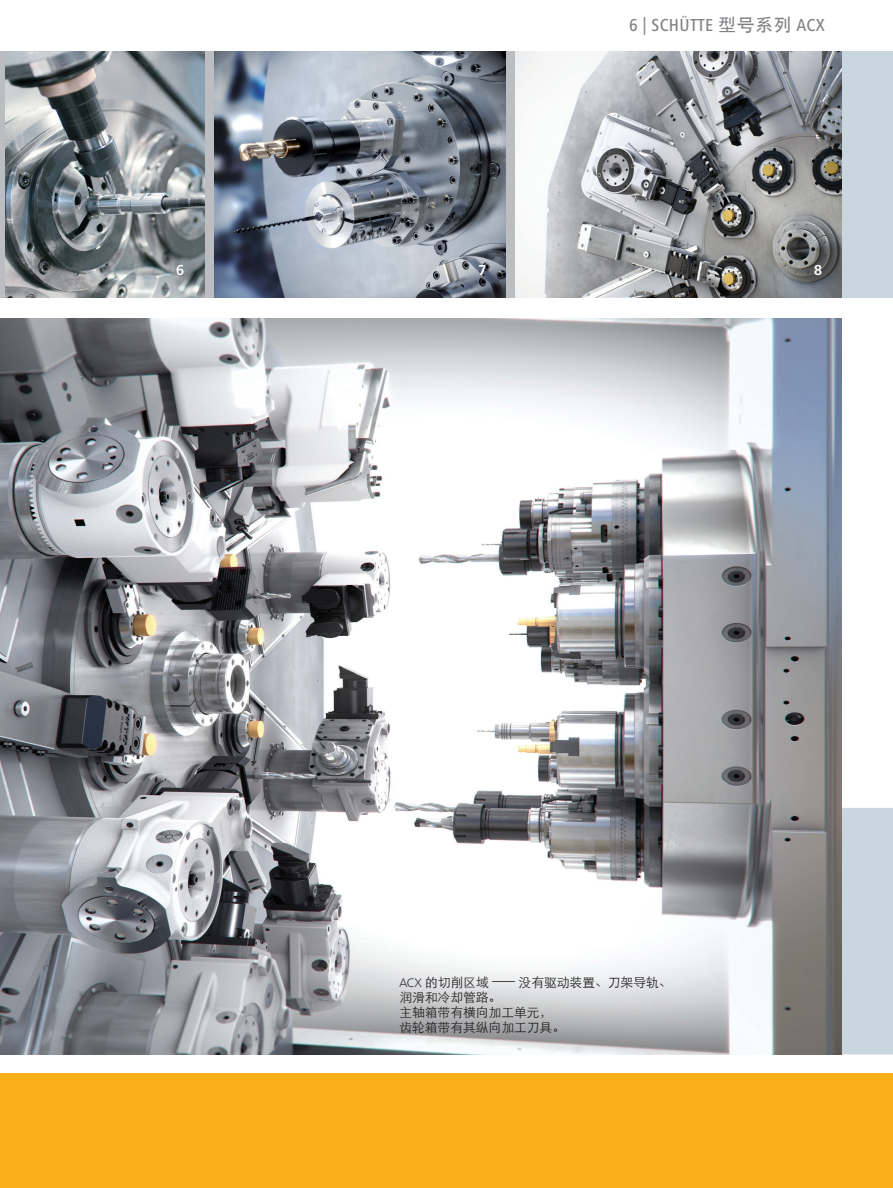
<style>
.page{position:relative;width:893px;height:1188px;background:#fff}
.page>*{position:absolute;margin:0;border:0;box-sizing:border-box;transform-origin:0 0}
.SC_Kopf_Pagina_li{font:500 condensed 18px "Frutiger Next LT";letter-spacing:.02em;color:#808285}
.SC_TechDaten_bold{font:700 15px "Frutiger Next LT";color:#fff;scale:.9 1}
.SC_BU_8_5pt_libü{font:300 12.75px/15px "ST Heiti SC";color:#231f20}
.s1{font-family:"ST Heiti SC";font-stretch:normal}
.s2{font-family:"Frutiger Next LT"}
</style>
<div class="page">
<div style="left:0;top:1074px;width:893px;height:114px;background:#faaf18"></div>
<div style="left:797px;top:51px;width:96px;height:247px;background:#c9d6dd"></div>
<div style="left:842px;top:808px;width:51px;height:246px;background:#c9d6dd"></div>
<img style="left:0;top:319px;width:842px;height:735px">
<img style="left:4px;top:51px;width:838px;height:247px">
<hr style="left:0;top:51px;width:4px;height:247px;background:#bcbdc0">
<div style="left:205px;top:51px;width:8px;height:247px;background:#bcbdc0"></div>
<div style="left:507px;top:51px;width:8px;height:247px;background:#bcbdc0"></div>
<p class="SC_Kopf_Pagina_li" style="left:629px;top:15px;width:197px">6 | SCHÜTTE <span class="s1">型号系列</span> ACX</p>
<p class="SC_TechDaten_bold" style="left:176px;top:262px;width:10px">6</p>
<p class="SC_TechDaten_bold" style="left:478px;top:262px;width:10px">7</p>
<p class="SC_TechDaten_bold" style="left:814px;top:262px;width:10px">8</p>
<p class="SC_BU_8_5pt_libü" style="left:399px;top:974px;width:274px"><span class="s2">ACX</span> 的切削区域 —没有驱动装置、刀架导轨、润滑和冷却管路。</p>
<p class="SC_BU_8_5pt_libü" style="left:399px;top:1004px;width:154px">主轴箱带有横向加工单元，</p>
<p class="SC_BU_8_5pt_libü" style="left:399px;top:1019px;width:167px">齿轮箱带有其纵向加工刀具。</p>
</div>
